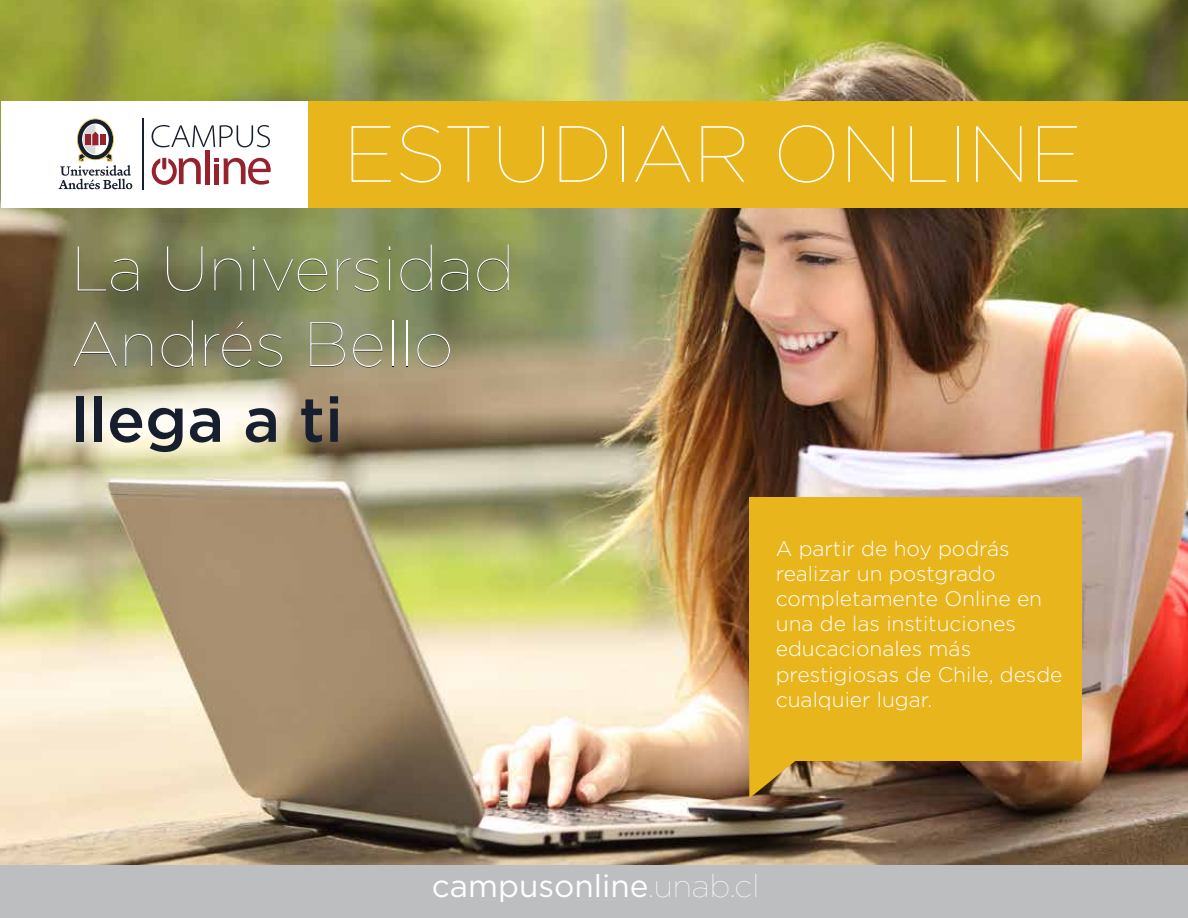
<style>
.page{position:relative;width:1188px;height:918px;background:#fff}
.page>*{position:absolute;margin:0;border:0;box-sizing:border-box;transform-origin:0 0}
.t1{font:100 79.5px "Gotham";color:#fff}
.t2{font:100 63px/75.6px "Gotham";color:#fff}
.t3{font:500 63px "Gotham";color:#171f2f}
.t4{font:31.5px "Gotham";color:#fff}
.t5{font:300 21px/25.2px "Gotham";color:#fff}
.s1{font-weight:100}
</style>
<div class="page">
<img style="left:0;top:0;width:1188px;height:866px">
<div style="left:307px;top:101px;width:881px;height:106px;background:#e9b51d"></div>
<div style="left:1px;top:101px;width:306px;height:106px;background:#fff"></div>
<div style="left:749px;top:497px;width:333px;height:264px;background:#e9b51d"></div>
<svg style="left:749px;top:761px;width:47px;height:37px;background:#bf983f"></svg>
<div style="left:0;top:866px;width:1188px;height:52px;background:#bcbec0"></div>
<svg style="left:59px;top:118px;width:73px;height:71px"></svg>
<hr style="left:142px;top:118px;width:1px;height:72px;background:#171f2f">
<svg style="left:152px;top:125px;width:118px;height:22px"></svg>
<div style="left:205px;top:150px;width:5px;height:34px;background:#95222d"></div>
<svg style="left:214px;top:158px;width:57px;height:27px"></svg>
<svg style="left:152px;top:158px;width:49px;height:27px"></svg>
<h1 class="t1" style="left:343px;top:105px;width:741px">ESTUDIAR ONLINE</h1>
<h2 class="t2" style="left:71px;top:229px;width:445px">La Universidad<br>Andrés Bello</h2>
<h2 class="t3" style="left:71px;top:378px;width:274px">llega a ti</h2>
<p class="t5" style="left:776px;top:535px;width:288px">A partir de hoy podrás realizar un postgrado completamente Online en una de las instituciones educacionales más prestigiosas de Chile, desde cualquier lugar.</p>
<h3 class="t4" style="left:432px;top:866px;width:329px">campusonline<span class="s1">.unab.cl</span></h3>
</div>
